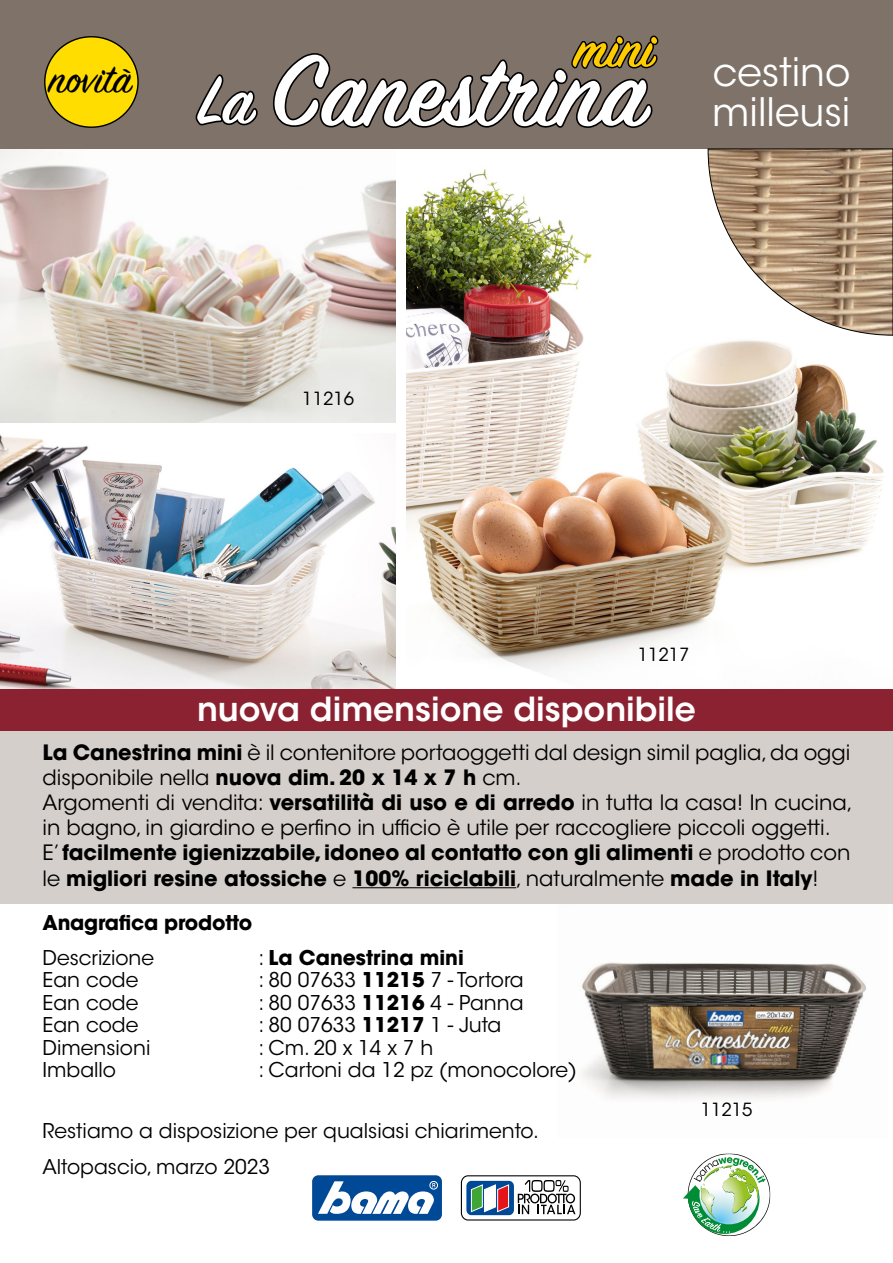
<style>
.page{position:relative;width:893px;height:1263px;background:#fff}
.page>*{position:absolute;margin:0;border:0;box-sizing:border-box;transform-origin:0 0}
.t1{font:44.55px "Sign Painter House Script";color:#000}
.t2{font:39px/40.5px "ITC Avant Garde Std";color:#fff}
.t3{font:600 33px "ITC Avant Garde Std";color:#fff}
.t4{font:21px/25.2px "ITC Avant Garde Std";color:#000}
.t5{font:20.25px/36.3px "ITC Avant Garde Std";color:#000}
.t6{font:700 20.25px "ITC Avant Garde Std";letter-spacing:-.01em;color:#000}
.t7{font:18px "ITC Avant Garde Std";color:#000}
.s1{font-weight:700}
.s2{font-weight:400}
</style>
<div class="page">
<img style="left:407px;top:168px;width:477px;height:503px">
<img style="left:557px;top:903px;width:331px;height:197px">
<div style="left:461px;top:1175px;width:120px;height:45px;border:1px solid #000;border-radius:7px"></div>
<div style="left:466px;top:1181px;width:48px;height:34px;background:#004996;border-radius:5px"></div>
<svg style="left:471px;top:1184px;width:38px;height:29px"></svg>
<svg style="left:518px;top:1180px;width:57px;height:34px"></svg>
<div style="left:312px;top:1175px;width:130px;height:46px;background:#004996;border-radius:6px"></div>
<div style="left:430px;top:1181px;width:8px;height:8px;border:1px solid #fff;border-radius:50%"></div>
<svg style="left:318px;top:1181px;width:117px;height:33px"></svg>
<img style="left:683px;top:1153px;width:87px;height:83px">
<img style="left:0;top:149px;width:395px;height:273px">
<img style="left:0;top:434px;width:395px;height:255px">
<div style="left:0;top:0;width:893px;height:149px;background:#7e7269"></div>
<svg style="left:195px;top:74px;width:63px;height:52px"></svg>
<svg style="left:273px;top:35px;width:386px;height:93px"></svg>
<div style="left:0;top:731px;width:893px;height:172px;background:#d4cfcb"></div>
<hr style="left:352px;top:887px;width:164px;height:1px;background:#000">
<div style="left:0;top:689px;width:893px;height:42px;background:#8b2232"></div>
<div style="left:45px;top:37px;width:93px;height:90px;background:#fd0;border-radius:50%"></div>
<svg style="left:707px;top:148px;width:186px;height:188px"></svg>
<h1 class="t1" style="left:49px;top:51px;width:84px">novità</h1>
<h2 class="t2" style="left:712px;top:52px;width:140px">cestino milleusi</h2>
<p class="t7" style="left:302px;top:387px;width:53px">11216</p>
<p class="t7" style="left:638px;top:644px;width:53px">11217</p>
<h3 class="t3" style="left:197px;top:688px;width:500px">nuova dimensione disponibile</h3>
<p class="t4" style="left:43px;top:740px;width:812px"><span class="s1">La Canestrina mini</span> è il contenitore portaoggetti dal design simil paglia, da oggi disponibile nella <span class="s1">nuova dim. 20 x 14 x 7 h</span> cm.<br>Argomenti di vendita: <span class="s1">versatilità di uso e di arredo</span> in tutta la casa! In cucina, in bagno, in giardino e perfino in ufficio è utile per raccogliere piccoli oggetti.<br>E’ <span class="s1">facilmente igienizzabile, idoneo al contatto con gli alimenti</span> e prodotto con le <span class="s1">migliori resine atossiche</span> e <span class="s1">100% riciclabili</span>, naturalmente <span class="s1">made in Italy</span>!</p>
<p class="t6" style="left:43px;top:910px;width:211px">Anagrafica prodotto</p>
<p class="t5" style="left:43px;top:940px;width:113px">Descrizione</p>
<p class="t6" style="left:259px;top:944px;width:207px"><span class="s2">:</span> La Canestrina mini</p>
<p class="t5" style="left:43px;top:962px;width:98px">Ean code</p>
<p class="t5" style="left:259px;top:962px;width:267px">: 80 07633 <span class="s1">11215</span> 7 - Tortora</p>
<p class="t5" style="left:43px;top:985px;width:98px">Ean code</p>
<p class="t5" style="left:259px;top:985px;width:266px">: 80 07633 <span class="s1">11216</span> 4 - Panna</p>
<p class="t5" style="left:43px;top:1007px;width:98px">Ean code</p>
<p class="t5" style="left:259px;top:1007px;width:244px">: 80 07633 <span class="s1">11217</span> 1 - Juta</p>
<p class="t5" style="left:43px;top:1030px;width:109px">Dimensioni</p>
<p class="t5" style="left:259px;top:1030px;width:176px">: Cm. 20 x 14 x 7 h</p>
<p class="t5" style="left:43px;top:1052px;width:75px">Imballo</p>
<p class="t5" style="left:259px;top:1052px;width:320px">: Cartoni da 12 pz (monocolore)</p>
<p class="t5" style="left:43px;top:1113px;width:498px">Restiamo a disposizione per qualsiasi chiarimento.<br>Altopascio, marzo 2023</p>
<p class="t7" style="left:701px;top:1098px;width:53px">11215</p>
</div>
